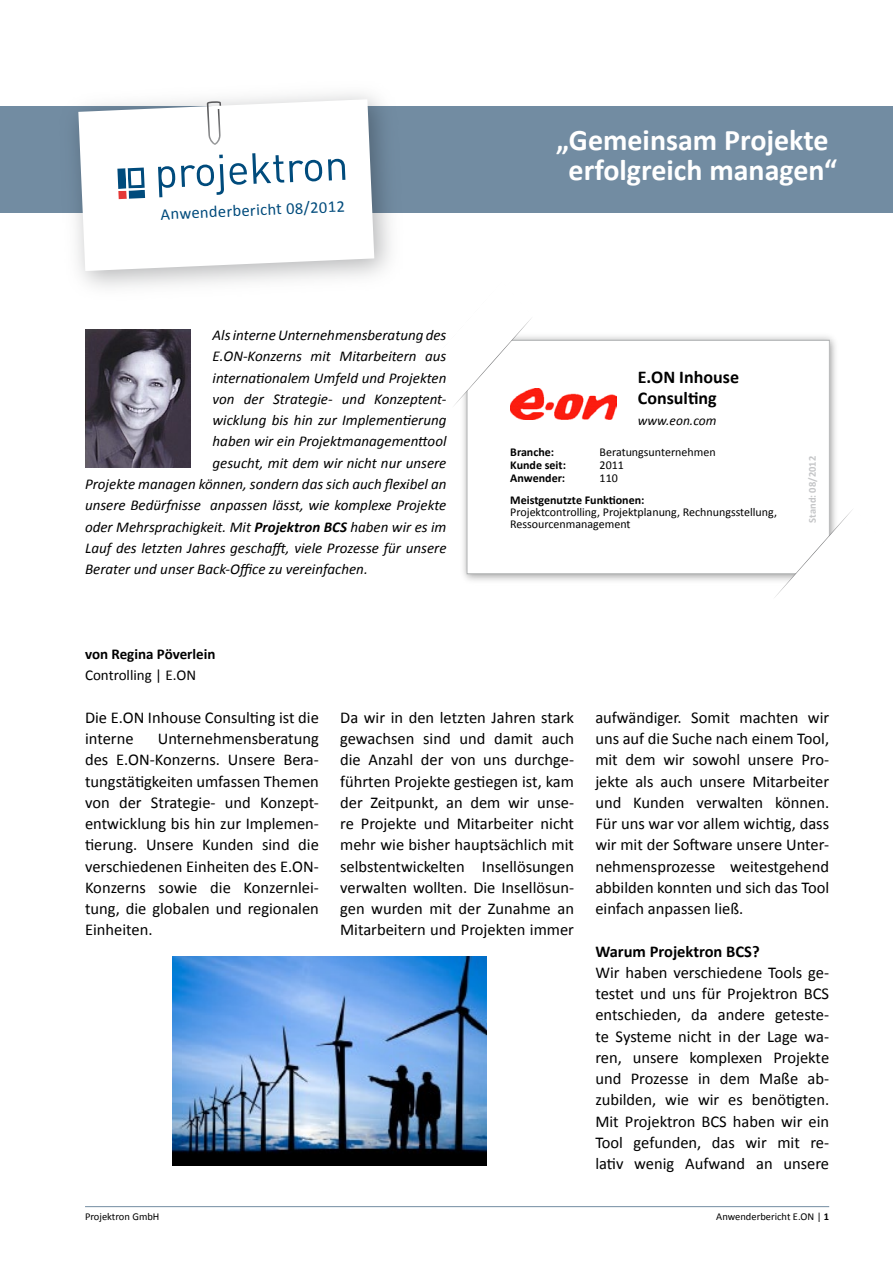
<style>
.page{position:relative;width:893px;height:1263px;background:#fff}
.page>*{position:absolute;margin:0;border:0;box-sizing:border-box;transform-origin:0 0}
.t1{font:700 30px/30px "Calibri";color:#fff;text-align:center}
.t2{font:700 18px/21.3px "Calibri";color:#000}
.t3{font:16.5px/21.3px "Calibri";color:#000;text-align:justify}
.t4{font:16.5px "Calibri";color:#004b7c}
.t5{font:700 16.5px "Calibri";color:#000}
.t6{font:italic 15px "Calibri";color:#000}
.t7{font:700 15px "Calibri";color:#000}
.t8{font:15px "Calibri";color:#000}
.t9{font:italic 13.5px "Calibri";color:#000}
.t10{font:12px/12px "Calibri";color:#000}
.t11{font:700 12px "Calibri";color:#000}
.t12{font:10.5px "Calibri";color:#000}
.t13{font:700 10.5px "Calibri";color:#c5c6c8}
.s1{font-weight:700}
</style>
<div class="page">
<hr style="left:85px;top:1206px;width:744px;height:1px;background:#728ca2">
<div style="left:0;top:106px;width:893px;height:107px;background:#728ca2"></div>
<svg style="left:78px;top:99px;width:296px;height:172px;fill:#fff"></svg>
<svg style="left:117px;top:166px;width:58px;height:33px;background:#a3b8c9"></svg>
<svg style="left:181px;top:153px;width:141px;height:42px;background:#d0dee7"></svg>
<svg style="left:328px;top:159px;width:17px;height:21px"></svg>
<svg style="left:207px;top:101px;width:14px;height:44px"></svg>
<img style="left:463px;top:336px;width:373px;height:245px">
<div style="left:467px;top:340px;width:362px;height:234px;background:#fff"></div>
<div style="left:467px;top:340px;width:362px;height:234px;border:1px solid #b1b3b4"></div>
<svg style="left:772px;top:508px;width:81px;height:90px"></svg>
<svg style="left:455px;top:319px;width:78px;height:89px"></svg>
<img style="left:510px;top:388px;width:107px;height:32px">
<img style="left:86px;top:330px;width:105px;height:138px">
<img style="left:173px;top:957px;width:313px;height:209px">
<p class="t4" style="left:160px;top:203px;width:186px;rotate:-2deg">Anwenderbericht 08/2012</p>
<p class="t6" style="left:213px;top:325px;width:235px">Als interne Unternehmensberatung des</p>
<p class="t6" style="left:213px;top:346px;width:235px">E.ON-Konzerns mit Mitarbeitern aus</p>
<p class="t6" style="left:213px;top:367px;width:235px">internationalem Umfeld und Projekten</p>
<p class="t6" style="left:213px;top:389px;width:235px">von der Strategie- und Konzeptent-</p>
<p class="t6" style="left:213px;top:410px;width:235px">wicklung bis hin zur Implementierung</p>
<p class="t6" style="left:213px;top:431px;width:235px">haben wir ein Projektmanagementtool</p>
<p class="t6" style="left:213px;top:452px;width:235px">gesucht, mit dem wir nicht nur unsere</p>
<p class="t6" style="left:85px;top:474px;width:363px">Projekte managen können, sondern das sich auch flexibel an</p>
<p class="t6" style="left:85px;top:495px;width:363px">unsere Bedürfnisse anpassen lässt, wie komplexe Projekte</p>
<p class="t6" style="left:85px;top:516px;width:363px">oder Mehrsprachigkeit. Mit <span class="s1">Projektron BCS</span> haben wir es im</p>
<p class="t6" style="left:85px;top:537px;width:363px">Lauf des letzten Jahres geschafft, viele Prozesse für unsere</p>
<p class="t6" style="left:85px;top:559px;width:284px">Berater und unser Back-Office zu vereinfachen.</p>
<p class="t7" style="left:85px;top:644px;width:132px">von Regina Pöverlein</p>
<p class="t8" style="left:85px;top:666px;width:113px">Controlling | E.ON</p>
<h1 class="t1" style="left:556px;top:125px;width:282px">„Gemeinsam Projekte erfolgreich managen“</h1>
<p class="t2" style="left:638px;top:366px;width:103px">E.ON Inhouse<br>Consulting</p>
<p class="t9" style="left:638px;top:412px;width:80px">www.eon.com</p>
<p class="t11" style="left:510px;top:444px;width:45px">Branche:</p>
<p class="t10" style="left:600px;top:446px;width:118px">Beratungsunternehmen</p>
<p class="t11" style="left:510px;top:457px;width:57px">Kunde seit:</p>
<p class="t10" style="left:600px;top:459px;width:26px">2011</p>
<p class="t11" style="left:510px;top:470px;width:56px">Anwender:</p>
<p class="t10" style="left:600px;top:472px;width:20px">110</p>
<p class="t11" style="left:510px;top:492px;width:136px">Meistgenutzte Funktionen:</p>
<p class="t10" style="left:510px;top:506px;width:268px">Projektcontrolling, Projektplanung, Rechnungsstellung,<br>Ressourcenmanagement</p>
<p class="t13" style="left:806px;top:523px;width:68px;rotate:-90deg">Stand: 08/2012</p>
<p class="t3" style="left:85px;top:707px;width:235px">Die E.ON Inhouse Consulting ist die interne</p>
<p class="t3" style="left:85px;top:728px;width:235px;text-indent:73px">Unternehmensberatung des E.ON-Konzerns. Unsere Bera&shy;tungstätigkeiten umfassen Themen von der Strategie- und Konzept&shy;entwicklung bis hin zur Implemen&shy;tierung. Unsere Kunden sind die verschiedenen Einheiten des E.ON-Konzerns sowie die Konzernlei&shy;tung, die globalen und regionalen Einheiten.</p>
<p class="t12" style="left:85px;top:1210px;width:76px">Projektron GmbH</p>
<p class="t3" style="left:340px;top:707px;width:235px">Da wir in den letzten Jahren stark gewachsen sind und damit auch die Anzahl der von uns durchge&shy;führten Projekte gestiegen ist, kam der Zeitpunkt, an dem wir unse&shy;re Projekte und Mitarbeiter nicht mehr wie bisher hauptsächlich mit selbstentwickelten Insellösungen verwalten wollten. Die Insellösun&shy;gen wurden mit der Zunahme an Mitarbeitern und Projekten immer</p>
<p class="t3" style="left:595px;top:707px;width:235px">aufwändiger. Somit machten wir uns auf die Suche nach einem Tool, mit dem wir sowohl unsere Pro&shy;jekte als auch unsere Mitarbeiter und Kunden verwalten können.<br>Für uns war vor allem wichtig, dass wir mit der Software unsere Unter&shy;nehmensprozesse weitestgehend abbilden konnten und sich das Tool einfach anpassen ließ.</p>
<p class="t5" style="left:595px;top:940px;width:166px">Warum Projektron BCS?</p>
<p class="t3" style="left:595px;top:962px;width:235px">Wir haben verschiedene Tools ge&shy;testet und uns für Projektron BCS entschieden, da andere geteste&shy;te Systeme nicht in der Lage wa&shy;ren, unsere komplexen Projekte und Prozesse in dem Maße ab&shy;zubilden, wie wir es benötigten.<br>Mit Projektron BCS haben wir ein Tool gefunden, das wir mit re&shy;lativ wenig Aufwand an unsere</p>
<p class="t12" style="left:716px;top:1210px;width:114px">Anwenderbericht E.ON | <span class="s1">1</span></p>
</div>
